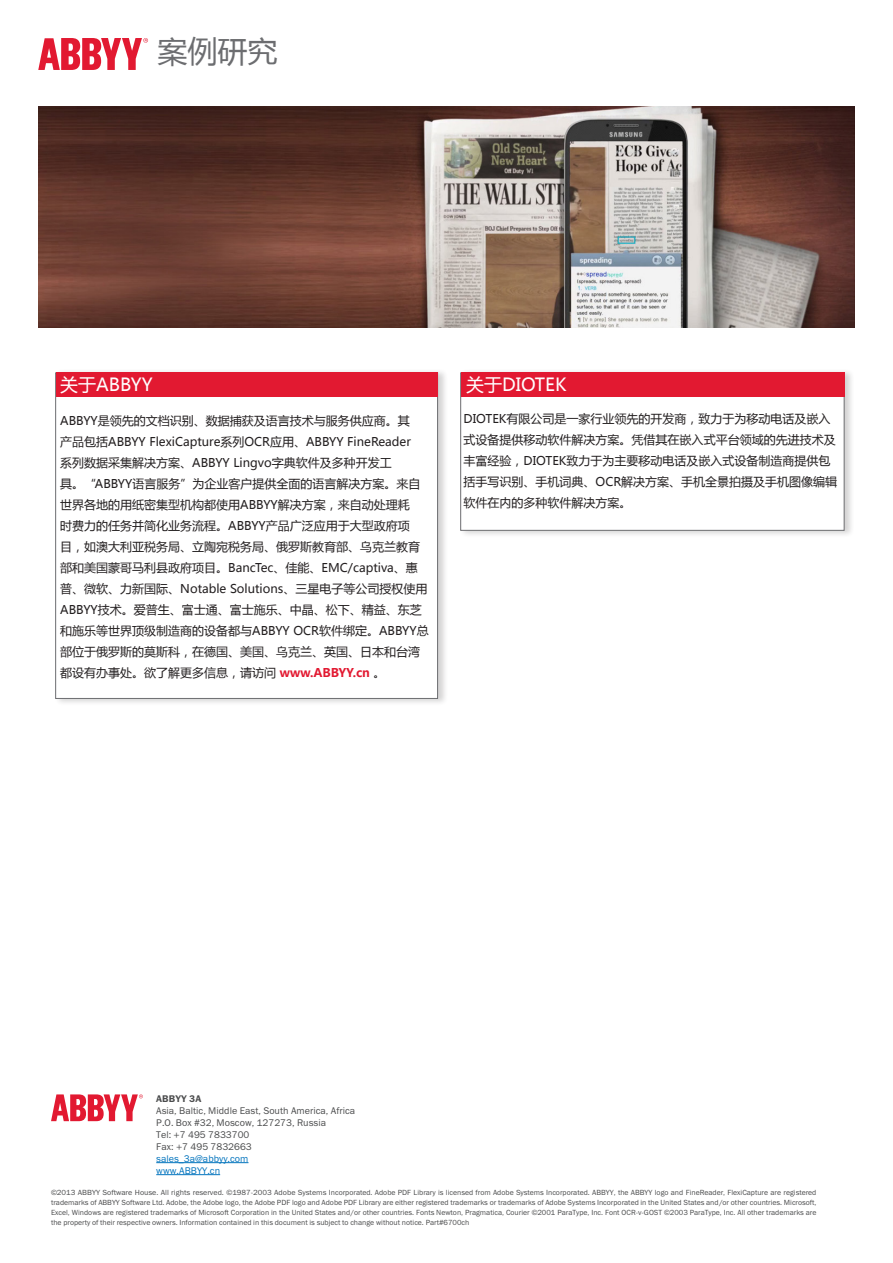
<style>
.page{position:relative;width:893px;height:1263px;background:#fff}
.page>*{position:absolute;margin:0;border:0;box-sizing:border-box;transform-origin:0 0}
.t1{font:30px "Microsoft Ya Hei";color:#6c6d70}
.t2{font:18px "Microsoft Ya Hei";color:#fff}
.t3{font:12px/21px "Microsoft Ya Hei";color:#231f20}
.Address{font:9.75px "Franklin Gothic Book ITC";letter-spacing:.005em;color:#4b4c4d}
.Address-2{font:9.75px "Franklin Gothic Book ITC";letter-spacing:.005em;color:#0073bd}
.Address_Subhead{font:9.75px "Franklin Gothic Demi ITC";letter-spacing:.005em;color:#4b4c4d}
.Copyright{font:7.5px/9.8px "Franklin Gothic Book ITC";color:#4b4c4d;text-align:justify}
.s1{font-weight:700;color:#e21931}
</style>
<div class="page">
<div style="left:55px;top:368px;width:393px;height:338px;background:#231f20;opacity:.2"></div>
<div style="left:55px;top:372px;width:383px;height:327px;background:#fff;border:1px solid #6c6d70"></div>
<div style="left:56px;top:372px;width:381px;height:25px;background:#e21931"></div>
<svg style="left:51px;top:1094px;width:92px;height:27px"></svg>
<hr style="left:156px;top:1162px;width:92px;height:1px;background:#0073bd">
<hr style="left:156px;top:1174px;width:64px;height:1px;background:#0073bd">
<img style="left:38px;top:106px;width:817px;height:221px">
<svg style="left:38px;top:38px;width:110px;height:32px"></svg>
<div style="left:460px;top:368px;width:395px;height:170px;background:#231f20;opacity:.2"></div>
<div style="left:460px;top:372px;width:384px;height:159px;background:#fff;border:1px solid #6c6d70"></div>
<div style="left:461px;top:372px;width:383px;height:25px;background:#e21931"></div>
<p class="t1" style="left:157px;top:31px;width:121px">案例研究</p>
<p class="t2" style="left:60px;top:373px;width:94px">关于ABBYY</p>
<p class="t3" style="left:60px;top:410px;width:370px">ABBYY是领先的文档识别、数据捕获及语言技术与服务供应商。其<br>产品包括ABBYY FlexiCapture系列OCR应用、ABBYY FineReader<br>系列数据采集解决方案、ABBYY Lingvo字典软件及多种开发工<br>具。“ABBYY语言服务”为企业客户提供全面的语言解决方案。来自世界各地的用纸密集型机构都使用ABBYY解决方案，来自动处理耗<br>时费力的任务并简化业务流程。ABBYY产品广泛应用于大型政府项<br>目，如澳大利亚税务局、立陶宛税务局、俄罗斯教育部、乌克兰教育部和美国蒙哥马利县政府项目。BancTec、佳能、EMC/captiva、惠普、微软、力新国际、Notable Solutions、三星电子等公司授权使用ABBYY技术。爱普生、富士通、富士施乐、中晶、松下、精益、东芝和施乐等世界顶级制造商的设备都与ABBYY OCR软件绑定。ABBYY总部位于俄罗斯的莫斯科，在德国、美国、乌克兰、英国、日本和台湾都设有办事处。欲了解更多信息，请访问 <span class="s1">www.ABBYY.cn</span> 。</p>
<p class="t2" style="left:466px;top:373px;width:102px">关于DIOTEK</p>
<p class="t3" style="left:464px;top:407px;width:375px">DIOTEK有限公司是一家行业领先的开发商，致力于为移动电话及嵌入式设备提供移动软件解决方案。凭借其在嵌入式平台领域的先进技术及丰富经验，DIOTEK致力于为主要移动电话及嵌入式设备制造商提供包括手写识别、手机词典、OCR解决方案、手机全景拍摄及手机图像编辑软件在内的多种软件解决方案。</p>
<p class="Address_Subhead" style="left:156px;top:1092px;width:47px">ABBYY 3A</p>
<p class="Address" style="left:156px;top:1104px;width:200px">Asia, Baltic, Middle East, South America, Africa</p>
<p class="Address" style="left:156px;top:1116px;width:171px">P.O. Box #32, Moscow, 127273, Russia</p>
<p class="Address" style="left:156px;top:1128px;width:95px">Tel: +7 495 7833700</p>
<p class="Address" style="left:156px;top:1140px;width:97px">Fax: +7 495 7832663</p>
<p class="Address-2" style="left:156px;top:1152px;width:94px">sales_3a@abbyy.com</p>
<p class="Address-2" style="left:156px;top:1164px;width:65px">www.ABBYY.cn</p>
<p class="Copyright" style="left:51px;top:1188px;width:767px">©2013 ABBYY Software House. All rights reserved. ©1987-2003 Adobe Systems Incorporated. Adobe PDF Library is licensed from Adobe Systems Incorporated. ABBYY, the ABBYY logo and FineReader, FlexiCapture are registered trademarks of ABBYY Software Ltd. Adobe, the Adobe logo, the Adobe PDF logo and Adobe PDF Library are either registered trademarks or trademarks of Adobe Systems Incorporated in the United States and/or other countries. Microsoft, Excel, Windows are registered trademarks of Microsoft Corporation in the United States and/or other countries. Fonts Newton, Pragmatica, Courier ©2001 ParaType, Inc. Font OCR-v-GOST ©2003 ParaType, Inc. All other trademarks are the property of their respective owners. Information contained in this document is subject to change without notice. Part#6700ch</p>
</div>
